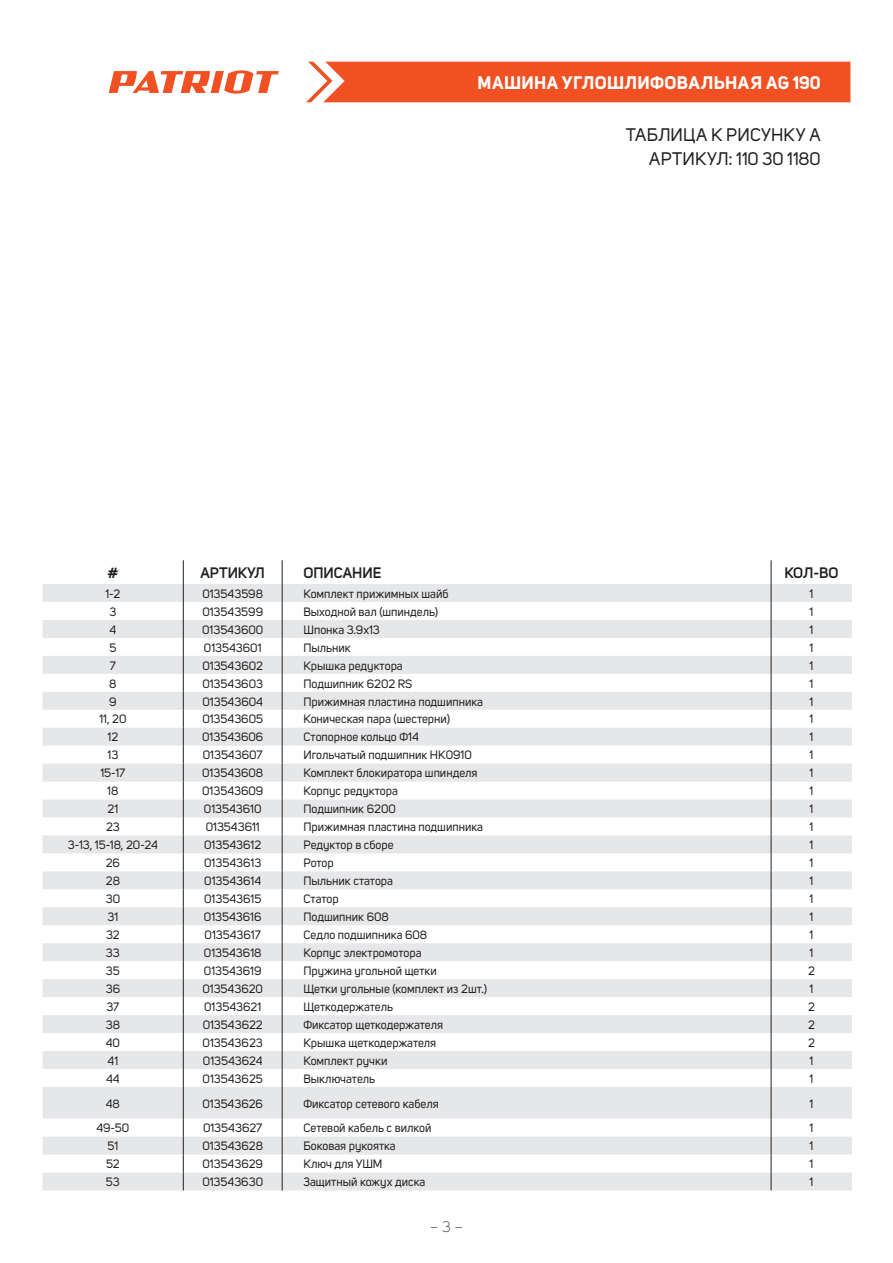
<style>
.page{position:relative;width:893px;height:1263px;background:#fff}
.page>*{position:absolute;margin:0;border:0;box-sizing:border-box;transform-origin:0 0}
.t1{font:18px/24px "Uni Sans";letter-spacing:.005em;color:#231f20;text-align:right}
.t2{font:700 18px "Uni Sans";letter-spacing:.015em;color:#fff}
.t3{font:600 15px "Uni Sans";color:#231f20}
.t4{font:300 15px "Uni Sans";color:#231f20}
.t5{font:12px "Uni Sans";color:#231f20}
</style>
<div class="page">
<div style="left:306px;top:62px;width:544px;height:40px;background:#f15122"></div>
<svg style="left:109px;top:70px;width:170px;height:24px"></svg>
<svg style="left:43px;top:584px;width:809px;height:606px;fill:#e6e7e9"></svg>
<svg style="left:183px;top:560px;width:1px;height:527px"></svg>
<svg style="left:282px;top:560px;width:1px;height:527px"></svg>
<svg style="left:771px;top:560px;width:1px;height:527px"></svg>
<hr style="left:183px;top:1087px;width:1px;height:31px;background:#231f20">
<hr style="left:282px;top:1087px;width:1px;height:31px;background:#231f20">
<hr style="left:771px;top:1087px;width:1px;height:31px;background:#231f20">
<svg style="left:183px;top:1118px;width:1px;height:72px"></svg>
<svg style="left:282px;top:1118px;width:1px;height:72px"></svg>
<svg style="left:771px;top:1118px;width:1px;height:72px"></svg>
<h1 class="t2" style="left:478px;top:72px;width:345px">МАШИНА УГЛОШЛИФОВАЛЬНАЯ AG 190</h1>
<h1 class="t1" style="left:626px;top:123px;width:196px">ТАБЛИЦА К РИСУНКУ А<br>АРТИКУЛ: 110 30 1180</h1>
<p class="t3" style="left:107px;top:564px;width:12px">#</p>
<p class="t3" style="left:200px;top:564px;width:66px">АРТИКУЛ</p>
<p class="t3" style="left:303px;top:564px;width:80px">ОПИСАНИЕ</p>
<p class="t3" style="left:784px;top:564px;width:56px">КОЛ-ВО</p>
<p class="t5" style="left:105px;top:587px;width:16px">1-2</p>
<p class="t5" style="left:202px;top:587px;width:62px">013543598</p>
<p class="t5" style="left:303px;top:587px;width:147px">Комплект прижимных шайб</p>
<p class="t5" style="left:809px;top:587px;width:5px">1</p>
<p class="t5" style="left:109px;top:604px;width:8px">3</p>
<p class="t5" style="left:202px;top:604px;width:62px">013543599</p>
<p class="t5" style="left:303px;top:604px;width:136px">Выходной вал (шпиндель)</p>
<p class="t5" style="left:809px;top:604px;width:5px">1</p>
<p class="t5" style="left:110px;top:622px;width:8px">4</p>
<p class="t5" style="left:202px;top:622px;width:63px">013543600</p>
<p class="t5" style="left:303px;top:622px;width:78px">Шпонка 3.9х13</p>
<p class="t5" style="left:809px;top:622px;width:5px">1</p>
<p class="t5" style="left:109px;top:640px;width:8px">5</p>
<p class="t5" style="left:204px;top:640px;width:59px">013543601</p>
<p class="t5" style="left:303px;top:640px;width:49px">Пыльник</p>
<p class="t5" style="left:809px;top:640px;width:5px">1</p>
<p class="t5" style="left:110px;top:658px;width:8px">7</p>
<p class="t5" style="left:202px;top:658px;width:62px">013543602</p>
<p class="t5" style="left:303px;top:658px;width:101px">Крышка редуктора</p>
<p class="t5" style="left:810px;top:658px;width:5px">1</p>
<p class="t5" style="left:109px;top:676px;width:9px">8</p>
<p class="t5" style="left:202px;top:676px;width:62px">013543603</p>
<p class="t5" style="left:303px;top:676px;width:110px">Подшипник 6202 RS</p>
<p class="t5" style="left:810px;top:676px;width:5px">1</p>
<p class="t5" style="left:109px;top:694px;width:9px">9</p>
<p class="t5" style="left:202px;top:694px;width:62px">013543604</p>
<p class="t5" style="left:303px;top:694px;width:181px">Прижимная пластина подшипника</p>
<p class="t5" style="left:810px;top:694px;width:5px">1</p>
<p class="t5" style="left:99px;top:712px;width:29px">11, 20</p>
<p class="t5" style="left:202px;top:712px;width:62px">013543605</p>
<p class="t5" style="left:303px;top:712px;width:148px">Коническая пара (шестерни)</p>
<p class="t5" style="left:810px;top:712px;width:5px">1</p>
<p class="t5" style="left:108px;top:730px;width:12px">12</p>
<p class="t5" style="left:202px;top:730px;width:63px">013543606</p>
<p class="t5" style="left:303px;top:730px;width:117px">Стопорное кольцо Ф14</p>
<p class="t5" style="left:810px;top:730px;width:5px">1</p>
<p class="t5" style="left:108px;top:748px;width:12px">13</p>
<p class="t5" style="left:203px;top:748px;width:61px">013543607</p>
<p class="t5" style="left:303px;top:748px;width:170px">Игольчатый подшипник HK0910</p>
<p class="t5" style="left:810px;top:748px;width:5px">1</p>
<p class="t5" style="left:100px;top:766px;width:27px">15-17</p>
<p class="t5" style="left:202px;top:766px;width:63px">013543608</p>
<p class="t5" style="left:303px;top:766px;width:176px">Комплект блокиратора шпинделя</p>
<p class="t5" style="left:810px;top:766px;width:5px">1</p>
<p class="t5" style="left:107px;top:784px;width:13px">18</p>
<p class="t5" style="left:202px;top:784px;width:63px">013543609</p>
<p class="t5" style="left:303px;top:784px;width:96px">Корпус редуктора</p>
<p class="t5" style="left:810px;top:784px;width:5px">1</p>
<p class="t5" style="left:108px;top:802px;width:12px">21</p>
<p class="t5" style="left:204px;top:802px;width:59px">013543610</p>
<p class="t5" style="left:303px;top:802px;width:94px">Подшипник 6200</p>
<p class="t5" style="left:810px;top:802px;width:5px">1</p>
<p class="t5" style="left:106px;top:820px;width:15px">23</p>
<p class="t5" style="left:206px;top:820px;width:56px">013543611</p>
<p class="t5" style="left:303px;top:820px;width:181px">Прижимная пластина подшипника</p>
<p class="t5" style="left:810px;top:820px;width:5px">1</p>
<p class="t5" style="left:68px;top:838px;width:92px">3-13, 15-18, 20-24</p>
<p class="t5" style="left:204px;top:838px;width:59px">013543612</p>
<p class="t5" style="left:303px;top:838px;width:92px">Редуктор в сборе</p>
<p class="t5" style="left:810px;top:838px;width:5px">1</p>
<p class="t5" style="left:106px;top:856px;width:16px">26</p>
<p class="t5" style="left:204px;top:856px;width:59px">013543613</p>
<p class="t5" style="left:303px;top:856px;width:32px">Ротор</p>
<p class="t5" style="left:810px;top:856px;width:5px">1</p>
<p class="t5" style="left:106px;top:874px;width:16px">28</p>
<p class="t5" style="left:204px;top:874px;width:58px">013543614</p>
<p class="t5" style="left:303px;top:874px;width:91px">Пыльник статора</p>
<p class="t5" style="left:810px;top:874px;width:5px">1</p>
<p class="t5" style="left:106px;top:892px;width:16px">30</p>
<p class="t5" style="left:204px;top:892px;width:59px">013543615</p>
<p class="t5" style="left:303px;top:892px;width:37px">Статор</p>
<p class="t5" style="left:810px;top:892px;width:5px">1</p>
<p class="t5" style="left:108px;top:910px;width:12px">31</p>
<p class="t5" style="left:204px;top:910px;width:59px">013543616</p>
<p class="t5" style="left:303px;top:910px;width:87px">Подшипник 608</p>
<p class="t5" style="left:810px;top:910px;width:5px">1</p>
<p class="t5" style="left:106px;top:928px;width:15px">32</p>
<p class="t5" style="left:205px;top:928px;width:58px">013543617</p>
<p class="t5" style="left:303px;top:928px;width:125px">Седло подшипника 608</p>
<p class="t5" style="left:810px;top:928px;width:5px">1</p>
<p class="t5" style="left:106px;top:946px;width:15px">33</p>
<p class="t5" style="left:204px;top:946px;width:59px">013543618</p>
<p class="t5" style="left:303px;top:946px;width:120px">Корпус электромотора</p>
<p class="t5" style="left:810px;top:946px;width:5px">1</p>
<p class="t5" style="left:106px;top:964px;width:15px">35</p>
<p class="t5" style="left:204px;top:964px;width:59px">013543619</p>
<p class="t5" style="left:303px;top:964px;width:135px">Пружина угольной щетки</p>
<p class="t5" style="left:808px;top:964px;width:8px">2</p>
<p class="t5" style="left:106px;top:982px;width:16px">36</p>
<p class="t5" style="left:202px;top:982px;width:62px">013543620</p>
<p class="t5" style="left:303px;top:982px;width:185px">Щетки угольные (комплект из 2шт.)</p>
<p class="t5" style="left:810px;top:982px;width:5px">1</p>
<p class="t5" style="left:106px;top:1000px;width:15px">37</p>
<p class="t5" style="left:204px;top:1000px;width:59px">013543621</p>
<p class="t5" style="left:303px;top:1000px;width:91px">Щеткодержатель</p>
<p class="t5" style="left:808px;top:1000px;width:8px">2</p>
<p class="t5" style="left:106px;top:1018px;width:16px">38</p>
<p class="t5" style="left:203px;top:1018px;width:62px">013543622</p>
<p class="t5" style="left:303px;top:1018px;width:141px">Фиксатор щеткодержателя</p>
<p class="t5" style="left:808px;top:1018px;width:8px">2</p>
<p class="t5" style="left:106px;top:1036px;width:16px">40</p>
<p class="t5" style="left:203px;top:1036px;width:62px">013543623</p>
<p class="t5" style="left:303px;top:1036px;width:134px">Крышка щеткодержателя</p>
<p class="t5" style="left:808px;top:1036px;width:8px">2</p>
<p class="t5" style="left:108px;top:1054px;width:12px">41</p>
<p class="t5" style="left:203px;top:1054px;width:61px">013543624</p>
<p class="t5" style="left:303px;top:1054px;width:85px">Комплект ручки</p>
<p class="t5" style="left:810px;top:1054px;width:5px">1</p>
<p class="t5" style="left:106px;top:1072px;width:15px">44</p>
<p class="t5" style="left:203px;top:1072px;width:62px">013543625</p>
<p class="t5" style="left:303px;top:1072px;width:73px">Выключатель</p>
<p class="t5" style="left:810px;top:1072px;width:5px">1</p>
<p class="t5" style="left:106px;top:1096px;width:16px">48</p>
<p class="t5" style="left:202px;top:1096px;width:62px">013543626</p>
<p class="t5" style="left:303px;top:1096px;width:137px">Фиксатор сетевого кабеля</p>
<p class="t5" style="left:810px;top:1096px;width:5px">1</p>
<p class="t5" style="left:96px;top:1121px;width:34px">49-50</p>
<p class="t5" style="left:203px;top:1121px;width:61px">013543627</p>
<p class="t5" style="left:303px;top:1121px;width:129px">Сетевой кабель с вилкой</p>
<p class="t5" style="left:810px;top:1121px;width:5px">1</p>
<p class="t5" style="left:108px;top:1139px;width:12px">51</p>
<p class="t5" style="left:202px;top:1139px;width:62px">013543628</p>
<p class="t5" style="left:303px;top:1139px;width:94px">Боковая рукоятка</p>
<p class="t5" style="left:810px;top:1139px;width:5px">1</p>
<p class="t5" style="left:106px;top:1157px;width:15px">52</p>
<p class="t5" style="left:202px;top:1157px;width:62px">013543629</p>
<p class="t5" style="left:303px;top:1157px;width:81px">Ключ для УШМ</p>
<p class="t5" style="left:810px;top:1157px;width:5px">1</p>
<p class="t5" style="left:106px;top:1175px;width:15px">53</p>
<p class="t5" style="left:202px;top:1175px;width:62px">013543630</p>
<p class="t5" style="left:303px;top:1175px;width:123px">Защитный кожух диска</p>
<p class="t5" style="left:810px;top:1175px;width:5px">1</p>
<p class="t4" style="left:430px;top:1218px;width:35px">– 3 –</p>
</div>
